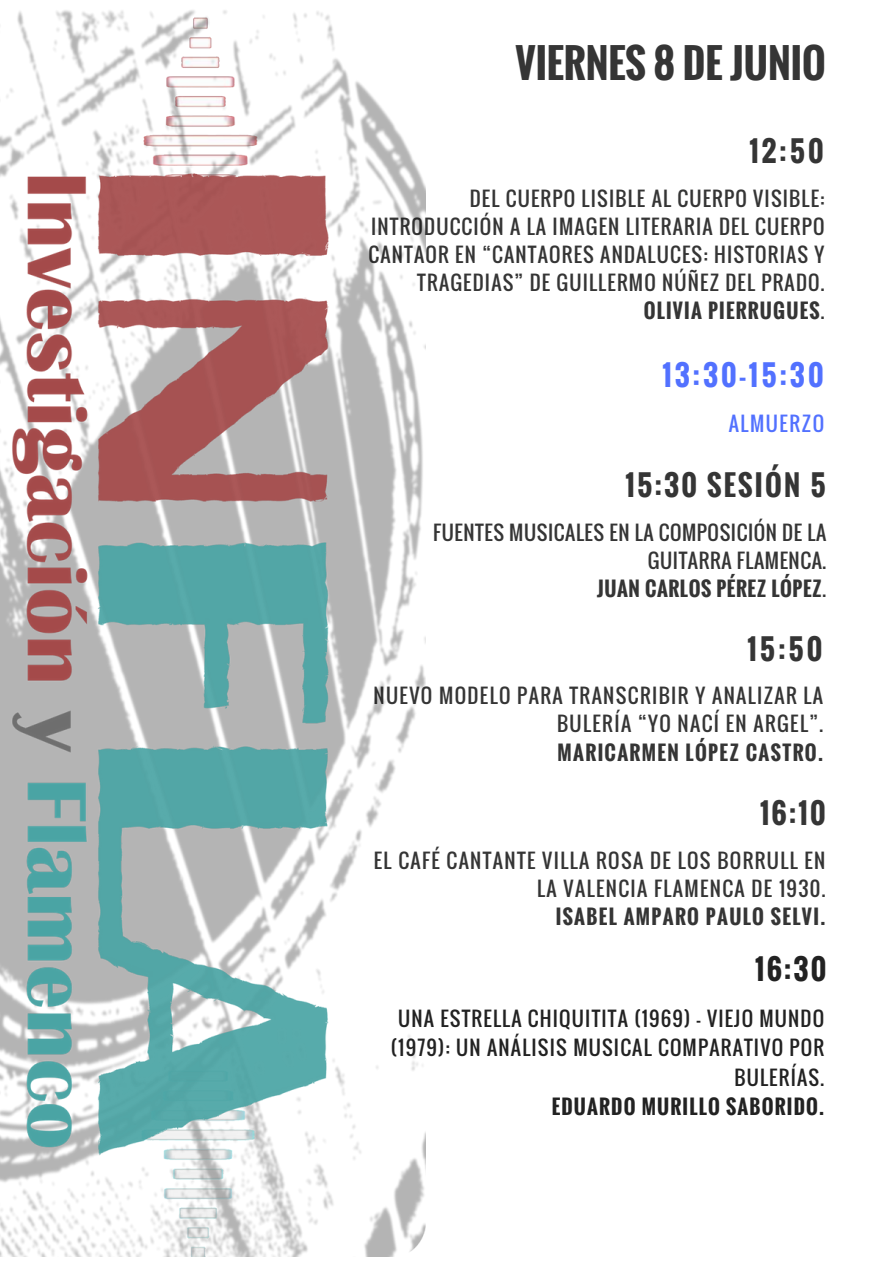
<style>
.page{position:relative;width:893px;height:1263px;background:#fff}
.page>*{position:absolute;margin:0;border:0;box-sizing:border-box;transform-origin:0 0}
.t1{font:700 39.75px "Oswald";color:#353535}
.t2{font:700 28.2px "Oswald";letter-spacing:.08em;color:#353535}
.t3{font:700 28.2px "Oswald";letter-spacing:.11em;color:#5271ff}
.t4{font:700 28.2px "Oswald";color:#222}
.t5{font:19.8px/28.2px "Oswald";letter-spacing:.06em;color:#353535;text-align:right}
.t6{font:19.8px/29.2px "Oswald";letter-spacing:.06em;color:#222;text-align:right}
.t7{font:19.8px/28.2px "Oswald";letter-spacing:.03em;color:#353535;text-align:right}
.t8{font:700 19.8px "Oswald";letter-spacing:.07em;color:#353535}
.t9{font:700 19.8px "Oswald";letter-spacing:.06em;color:#222}
.t10{font:19.8px "Oswald";letter-spacing:.08em;color:#5271ff}
.s1{font-weight:700}
</style>
<div class="page">
<img style="left:0;top:10px;width:425px;height:1246px">
<h1 class="t1" style="left:515px;top:33px;width:312px">VIERNES 8 DE JUNIO</h1>
<h2 class="t2" style="left:749px;top:129px;width:76px">12:50</h2>
<p class="t5" style="left:369px;top:183px;width:457px">DEL CUERPO LISIBLE AL CUERPO VISIBLE:<br>INTRODUCCIÓN A LA IMAGEN LITERARIA DEL CUERPO CANTAOR EN “CANTAORES ANDALUCES: HISTORIAS Y TRAGEDIAS” DE GUILLERMO NÚÑEZ DEL PRADO.<br><span class="s1">OLIVIA PIERRUGUES</span>.</p>
<h2 class="t3" style="left:662px;top:353px;width:163px">13:30-15:30</h2>
<p class="t10" style="left:729px;top:408px;width:97px">ALMUERZO</p>
<h2 class="t2" style="left:626px;top:464px;width:202px">15:30 SESIÓN 5</h2>
<p class="t7" style="left:433px;top:518px;width:394px">FUENTES MUSICALES EN LA COMPOSICIÓN DE LA<br>GUITARRA FLAMENCA.<br><span class="s1">JUAN CARLOS PÉREZ LÓPEZ</span>.</p>
<h2 class="t2" style="left:747px;top:627px;width:77px">15:50</h2>
<p class="t5" style="left:374px;top:681px;width:451px">NUEVO MODELO PARA TRANSCRIBIR Y ANALIZAR LA<br>BULERÍA “YO NACÍ EN ARGEL”.</p>
<p class="t8" style="left:558px;top:737px;width:267px">MARICARMEN LÓPEZ CASTRO.</p>
<h2 class="t2" style="left:760px;top:791px;width:67px">16:10</h2>
<p class="t5" style="left:374px;top:845px;width:453px">EL CAFÉ CANTANTE VILLA ROSA DE LOS BORRULL EN<br>LA VALENCIA FLAMENCA DE 1930.</p>
<p class="t8" style="left:556px;top:901px;width:271px">ISABEL AMPARO PAULO SELVI.</p>
<h2 class="t4" style="left:755px;top:947px;width:73px">16:30</h2>
<p class="t6" style="left:391px;top:1003px;width:435px">UNA ESTRELLA CHIQUITITA (1969) – VIEJO MUNDO (1979): UN ANÁLISIS MUSICAL COMPARATIVO POR<br>BULERÍAS.</p>
<p class="t9" style="left:552px;top:1091px;width:274px">EDUARDO MURILLO SABORIDO.</p>
</div>
